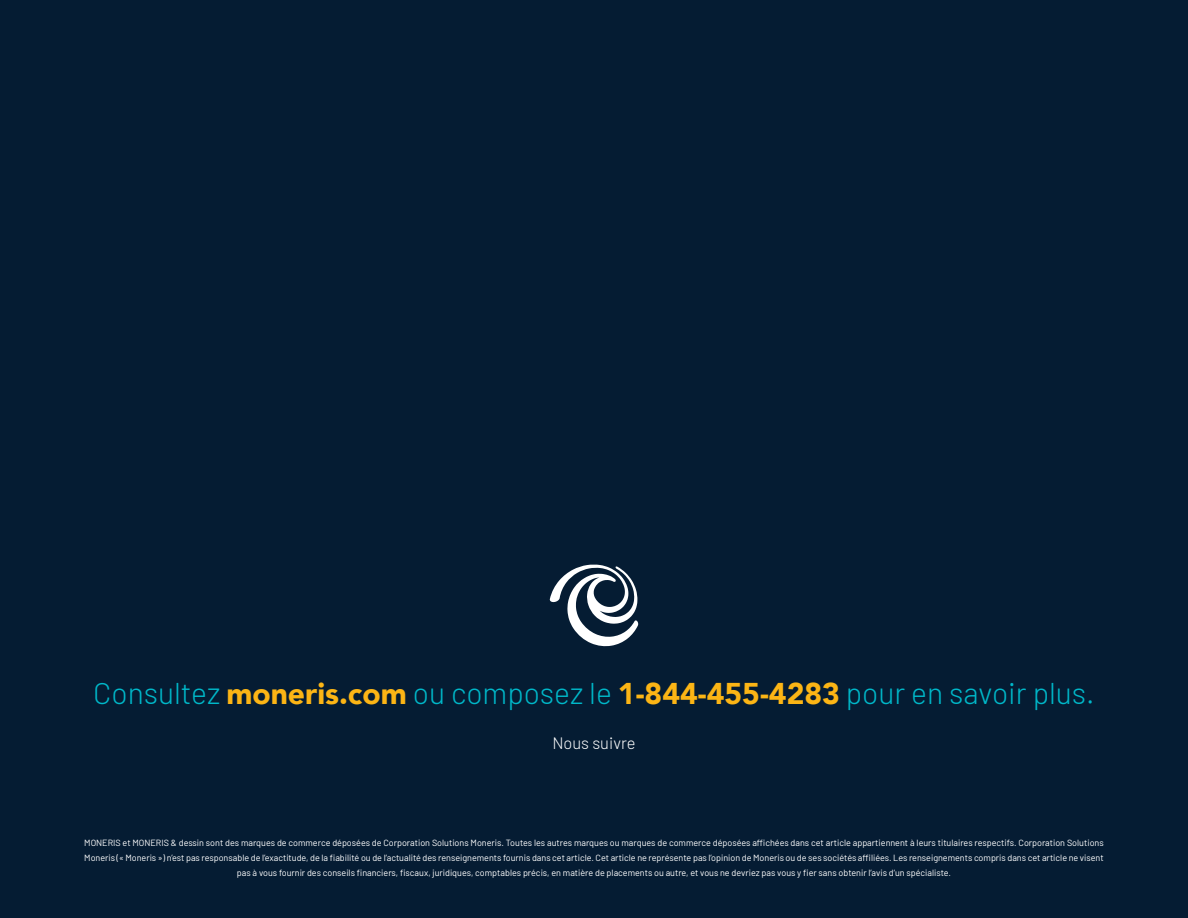
<style>
.page{position:relative;width:1188px;height:918px;background:#051c33}
.page>*{position:absolute;margin:0;border:0;box-sizing:border-box;transform-origin:0 0}
.t1{font:300 30px "Barlow";color:#00b8c9}
.t2{font:300 16.5px "Barlow";color:#fff}
.t3{font:9px/15px "Barlow";color:#fff;text-align:center}
.s1{font-family:"Avenir";font-weight:900;color:#fcb515}
</style>
<div class="page">
<svg style="left:550px;top:564px;width:88px;height:83px"></svg>
<h1 class="t1" style="left:93px;top:672px;width:1003px">Consultez <span class="s1">moneris.com</span> ou composez le <span class="s1">1-844-455-4283</span> pour en savoir plus.</h1>
<h2 class="t2" style="left:552px;top:731px;width:85px">Nous suivre</h2>
<p class="t3" style="left:84px;top:835px;width:1021px">MONERIS et MONERIS &amp; dessin sont des marques de commerce déposées de Corporation Solutions Moneris. Toutes les autres marques ou marques de commerce déposées affichées dans cet article appartiennent à leurs titulaires respectifs. Corporation Solutions<br>Moneris (« Moneris ») n’est pas responsable de l’exactitude, de la fiabilité ou de l’actualité des renseignements fournis dans cet article. Cet article ne représente pas l’opinion de Moneris ou de ses sociétés affiliées. Les renseignements compris dans cet article ne visent pas à vous fournir des conseils financiers, fiscaux, juridiques, comptables précis, en matière de placements ou autre, et vous ne devriez pas vous y fier sans obtenir l’avis d’un spécialiste.</p>
</div>
